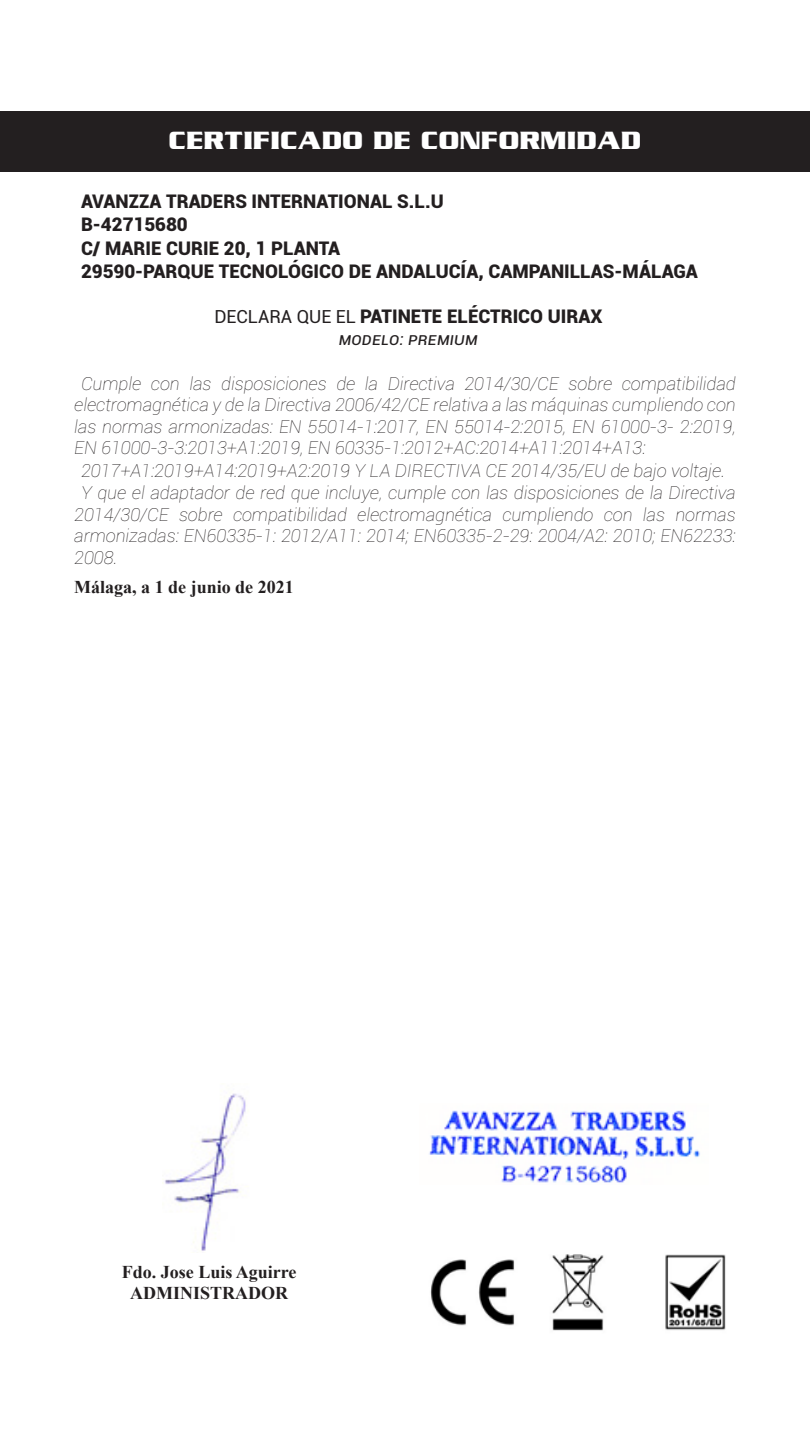
<style>
.page{position:relative;width:810px;height:1440px;background:#fff}
.page>*{position:absolute;margin:0;border:0;box-sizing:border-box;transform-origin:0 0}
.t1{font:27px "Serpentine ICG Bold";color:#fff}
.t2{font:900 18.75px "Roboto";color:#231f20}
.t3{font:italic 100 18px/21.6px "Roboto";color:#231f20;text-align:justify}
.t4{font:700 18px "Times New Roman";color:#231f20}
.t5{font:italic 17.25px "Roboto";color:#231f20}
.s1{font-weight:400;font-size:18px}
</style>
<div class="page">
<div style="left:0;top:111px;width:810px;height:61px;background:#231f20"></div>
<img style="left:164px;top:1093px;width:82px;height:158px">
<img style="left:429px;top:1110px;width:271px;height:73px">
<img style="left:430px;top:1254px;width:296px;height:77px">
<p class="t1" style="left:168px;top:124px;width:475px">CERTIFICADO DE CONFORMIDAD</p>
<p class="t2" style="left:81px;top:188px;width:364px">AVANZZA TRADERS INTERNATIONAL S.L.U</p>
<p class="t2" style="left:81px;top:211px;width:108px">B-42715680</p>
<p class="t2" style="left:81px;top:235px;width:261px">C/ MARIE CURIE 20, 1 PLANTA</p>
<p class="t2" style="left:81px;top:258px;width:618px">29590-PARQUE TECNOLÓGICO DE ANDALUCÍA, CAMPANILLAS-MÁLAGA</p>
<p class="t2" style="left:214px;top:304px;width:389px"><span class="s1">DECLARA QUE EL</span> PATINETE ELÉCTRICO UIRAX</p>
<p class="t5" style="left:339px;top:327px;width:141px">MODELO: PREMIUM</p>
<p class="t3" style="left:74px;top:372px;width:663px;text-indent:7px">Cumple con las disposiciones de la Directiva 2014/30/CE sobre compatibilidad electromagnética y de la Directiva 2006/42/CE relativa a las máquinas cumpliendo con las normas armonizadas: EN 55014-1:2017, EN 55014-2:2015, EN 61000-3- 2:2019, EN 61000-3-3:2013+A1:2019, EN 60335-1:2012+AC:2014+A11:2014+A13:</p>
<p class="t3" style="left:81px;top:459px;width:646px">2017+A1:2019+A14:2019+A2:2019 Y LA DIRECTIVA CE 2014/35/EU de bajo voltaje.</p>
<p class="t3" style="left:74px;top:481px;width:663px;text-indent:7px">Y que el adaptador de red que incluye, cumple con las disposiciones de la Directiva 2014/30/CE sobre compatibilidad electromagnética cumpliendo con las normas armonizadas: EN60335-1: 2012/A11: 2014; EN60335-2-29: 2004/A2: 2010; EN62233:<br>2008.</p>
<p class="t4" style="left:74px;top:574px;width:221px">Málaga, a 1 de junio de 2021</p>
<p class="t4" style="left:122px;top:1259px;width:176px">Fdo. Jose Luis Aguirre</p>
<p class="t4" style="left:130px;top:1280px;width:159px">ADMINISTRADOR</p>
</div>
